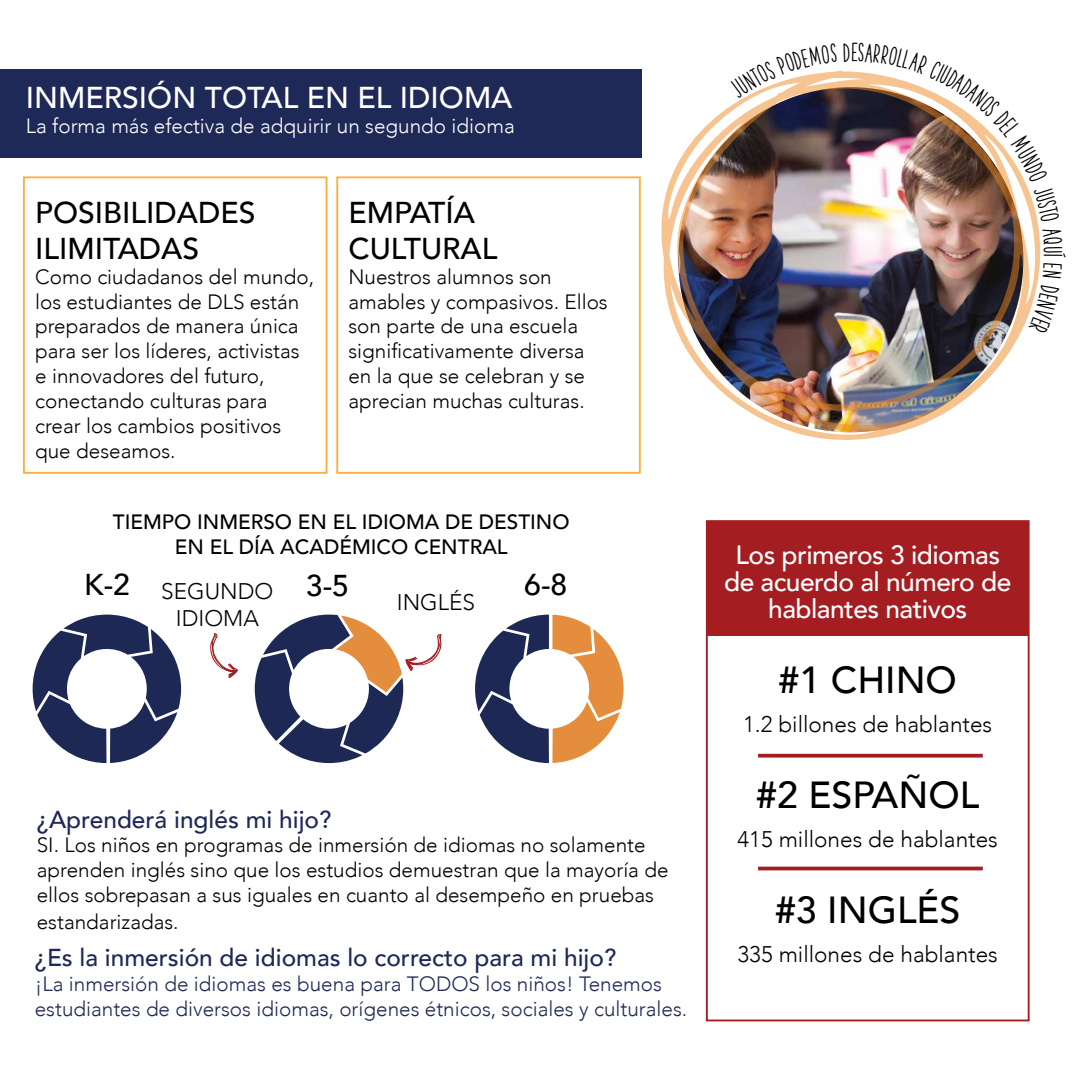
<style>
.page{position:relative;width:1080px;height:1080px;background:#fff}
.page>*{position:absolute;margin:0;border:0;box-sizing:border-box;transform-origin:0 0}
.t1{font:500 37.75px "Avenir";color:#000}
.t2{font:500 30px/36.2px "Avenir";color:#000}
.t3{font:500 30px "Avenir";color:#fff}
.t4{font:500 26.25px/27px "Avenir";letter-spacing:-.02em;color:#fff;text-align:center}
.t5{font:500 24.5px "Avenir";color:#1f2957}
.t6{font:300 22.5px "Avenir";color:#000}
.t7{font:300 20.75px/24.8px "Avenir";color:#000}
.t8{font:300 20.75px/24.8px "Avenir";color:#1f2957}
.t9{font:500 20.75px/24.8px "Avenir";color:#000;text-align:center}
.t10{font:300 20.75px "Avenir";color:#fff}
</style>
<div class="page">
<div style="left:707px;top:521px;width:322px;height:114px;background:#a41d21"></div>
<div style="left:0;top:70px;width:641px;height:88px;background:#1f2957"></div>
<div style="left:336px;top:176px;width:305px;height:298px;border:2px solid #fbb040"></div>
<div style="left:23px;top:176px;width:304px;height:298px;border:2px solid #fbb040"></div>
<svg style="left:33px;top:615px;width:148px;height:148px"></svg>
<svg style="left:475px;top:615px;width:149px;height:148px"></svg>
<svg style="left:255px;top:615px;width:187px;height:148px"></svg>
<svg style="left:210px;top:633px;width:28px;height:45px"></svg>
<svg style="left:758px;top:754px;width:225px;height:4px"></svg>
<hr style="left:758px;top:867px;width:225px;height:3px;background:#a41d21">
<img style="left:661px;top:71px;width:380px;height:369px">
<div style="left:706px;top:520px;width:324px;height:501px;border:2px solid #a41d21"></div>
<svg style="left:728px;top:71px;width:109px;height:28px"></svg>
<img style="left:844px;top:71px;width:197px;height:151px">
<svg style="left:1029px;top:285px;width:12px;height:49px"></svg>
<h2 class="t3" style="left:26px;top:71px;width:488px">INMERSIÓN TOTAL EN EL IDIOMA</h2>
<p class="t10" style="left:26px;top:113px;width:491px">La forma más efectiva de adquirir un segundo idioma</p>
<h2 class="t2" style="left:35px;top:193px;width:222px">POSIBILIDADES<br>ILIMITADAS</h2>
<p class="t7" style="left:35px;top:264px;width:280px">Como ciudadanos del mundo, los estudiantes de DLS están preparados de manera única para ser los líderes, activistas e innovadores del futuro, conectando culturas para crear los cambios positivos que deseamos.</p>
<h2 class="t2" style="left:348px;top:193px;width:150px">EMPATÍA<br>CULTURAL</h2>
<p class="t7" style="left:348px;top:264px;width:261px">Nuestros alumnos son amables y compasivos. Ellos son parte de una escuela significativamente diversa en la que se celebran y se aprecian muchas culturas.</p>
<p class="t9" style="left:113px;top:508px;width:458px">TIEMPO INMERSO EN EL IDIOMA DE DESTINO<br>EN EL DÍA ACADÉMICO CENTRAL</p>
<p class="t6" style="left:84px;top:578px;width:191px"><sup>K-2</sup> SEGUNDO</p>
<h2 class="t2" style="left:524px;top:565px;width:44px">6-8</h2>
<p class="t6" style="left:176px;top:605px;width:84px">IDIOMA</p>
<h2 class="t2" style="left:306px;top:566px;width:44px">3-5</h2>
<p class="t6" style="left:397px;top:589px;width:80px">INGLÉS</p>
<p class="t5" style="left:37px;top:798px;width:296px">¿Aprenderá inglés mi hijo?</p>
<p class="t7" style="left:37px;top:833px;width:633px">SI. Los niños en programas de inmersión de idiomas no solamente aprenden inglés sino que los estudios demuestran que la mayoría de ellos sobrepasan a sus iguales en cuanto al desempeño en pruebas</p>
<p class="t7" style="left:37px;top:910px;width:143px">estandarizadas.</p>
<p class="t5" style="left:35px;top:936px;width:583px">¿Es la inmersión de idiomas lo correcto para mi hijo?</p>
<p class="t8" style="left:35px;top:971px;width:654px">¡La inmersión de idiomas es buena para TODOS los niños! Tenemos estudiantes de diversos idiomas, orígenes étnicos, sociales y culturales.</p>
<p class="t4" style="left:724px;top:540px;width:289px">Los primeros 3 idiomas de acuerdo al número de hablantes nativos</p>
<h1 class="t1" style="left:779px;top:647px;width:180px">#1 CHINO</h1>
<p class="t6" style="left:743px;top:710px;width:251px">1.2 billones de hablantes</p>
<h1 class="t1" style="left:756px;top:763px;width:225px">#2 ESPAÑOL</h1>
<p class="t6" style="left:738px;top:826px;width:262px">415 millones de hablantes</p>
<h1 class="t1" style="left:775px;top:878px;width:187px">#3 INGLÉS</h1>
<p class="t6" style="left:738px;top:941px;width:262px">335 millones de hablantes</p>
</div>
